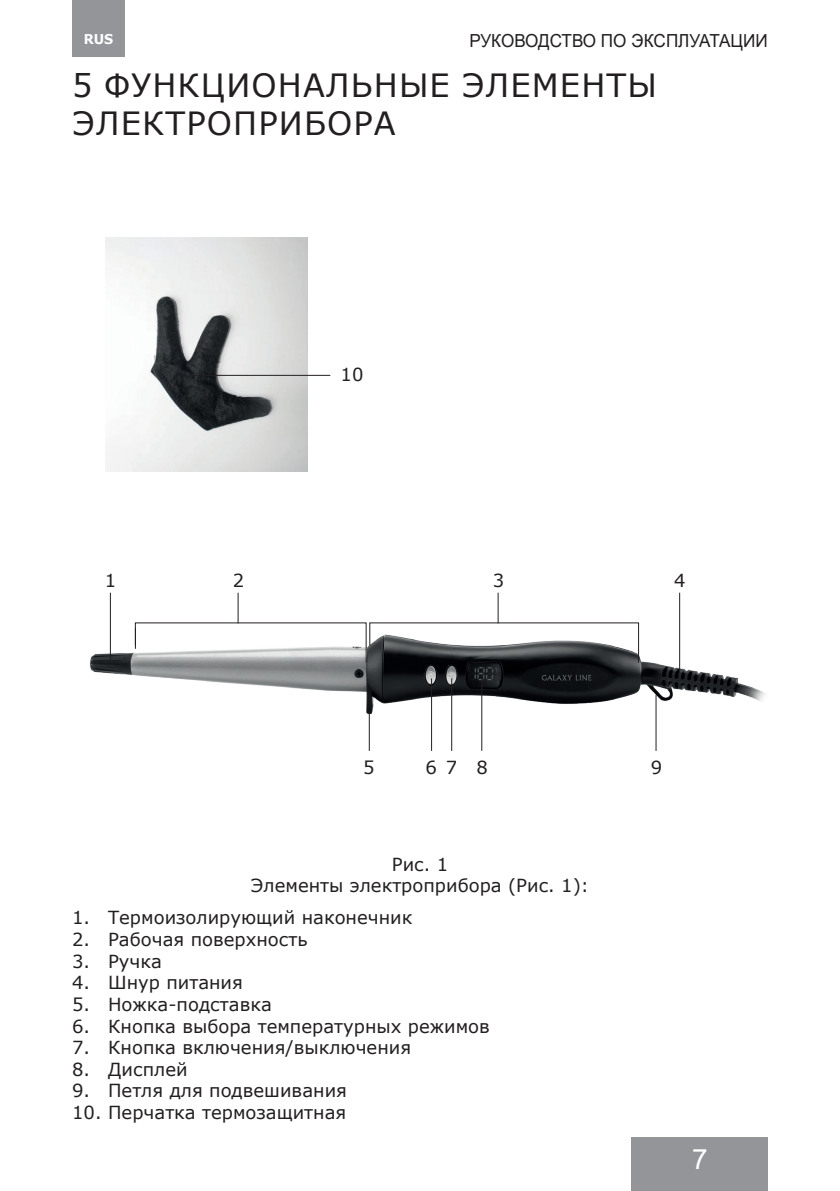
<style>
.page{position:relative;width:840px;height:1191px;background:#fff}
.page>*{position:absolute;margin:0;border:0;box-sizing:border-box;transform-origin:0 0}
.Заголовок{font:32px/38.4px "Verdana";letter-spacing:.035em;color:#231f20}
.t1{font:28px "Arial";color:#fff}
.t2{font:18px "Verdana";color:#231f20}
.t3{font:18px "Arial";color:#231f20;scale:.95 1}
.t4{font:700 13.6px "Verdana";color:#fff;scale:.95 1}
</style>
<div class="page">
<div style="left:72px;top:0;width:53px;height:57px;background:#939598"></div>
<div style="left:631px;top:1137px;width:136px;height:54px;background:#939598"></div>
<img style="left:105px;top:237px;width:202px;height:234px">
<img style="left:90px;top:616px;width:676px;height:125px">
<hr style="left:110px;top:592px;width:1px;height:70px;background:#231f20">
<hr style="left:194px;top:375px;width:136px;height:1px;background:#231f20">
<hr style="left:237px;top:592px;width:1px;height:31px;background:#231f20">
<hr style="left:497px;top:592px;width:1px;height:31px;background:#231f20">
<hr style="left:368px;top:712px;width:1px;height:39px;background:#231f20">
<hr style="left:431px;top:678px;width:1px;height:73px;background:#231f20">
<hr style="left:451px;top:678px;width:1px;height:73px;background:#231f20">
<hr style="left:481px;top:678px;width:1px;height:73px;background:#231f20">
<hr style="left:655px;top:695px;width:1px;height:56px;background:#231f20">
<hr style="left:678px;top:592px;width:1px;height:80px;background:#231f20">
<svg style="left:134px;top:622px;width:505px;height:41px"></svg>
<p class="t3" style="left:469px;top:29px;width:315px">РУКОВОДСТВО ПО ЭКCПЛУАТАЦИИ</p>
<p class="Заголовок" style="left:72px;top:65px;width:586px">5 ФУНКЦИОНАЛЬНЫЕ ЭЛЕМЕНТЫ<br>ЭЛЕКТРОПРИБОРА</p>
<p class="t4" style="left:84px;top:30px;width:33px">RUS</p>
<p class="t2" style="left:340px;top:362px;width:24px">10</p>
<p class="t2" style="left:105px;top:568px;width:13px">1</p>
<p class="t2" style="left:232px;top:568px;width:13px">2</p>
<p class="t2" style="left:492px;top:568px;width:13px">3</p>
<p class="t2" style="left:674px;top:568px;width:13px">4</p>
<p class="t2" style="left:363px;top:754px;width:13px">5</p>
<p class="t2" style="left:425px;top:754px;width:13px">6</p>
<p class="t2" style="left:445px;top:754px;width:13px">7</p>
<p class="t2" style="left:476px;top:754px;width:13px">8</p>
<p class="t2" style="left:650px;top:754px;width:13px">9</p>
<p class="t2" style="left:391px;top:851px;width:58px">Рис. 1</p>
<p class="t2" style="left:251px;top:873px;width:339px">Элементы электроприбора (Рис. 1):</p>
<p class="t2" style="left:72px;top:905px;width:341px">1. Термоизолирующий наконечник</p>
<p class="t2" style="left:72px;top:927px;width:237px">2. Рабочая поверхность</p>
<p class="t2" style="left:72px;top:948px;width:91px">3. Ручка</p>
<p class="t2" style="left:72px;top:970px;width:172px">4. Шнур питания</p>
<p class="t2" style="left:72px;top:992px;width:201px">5. Ножка-подставка</p>
<p class="t2" style="left:72px;top:1013px;width:419px">6. Кнопка выбора температурных режимов</p>
<p class="t2" style="left:72px;top:1035px;width:340px">7. Кнопка включения/выключения</p>
<p class="t2" style="left:72px;top:1056px;width:117px">8. Дисплей</p>
<p class="t2" style="left:72px;top:1078px;width:276px">9. Петля для подвешивания</p>
<p class="t2" style="left:72px;top:1100px;width:275px">10. Перчатка термозащитная</p>
<h2 class="t1" style="left:691px;top:1140px;width:17px">7</h2>
</div>
